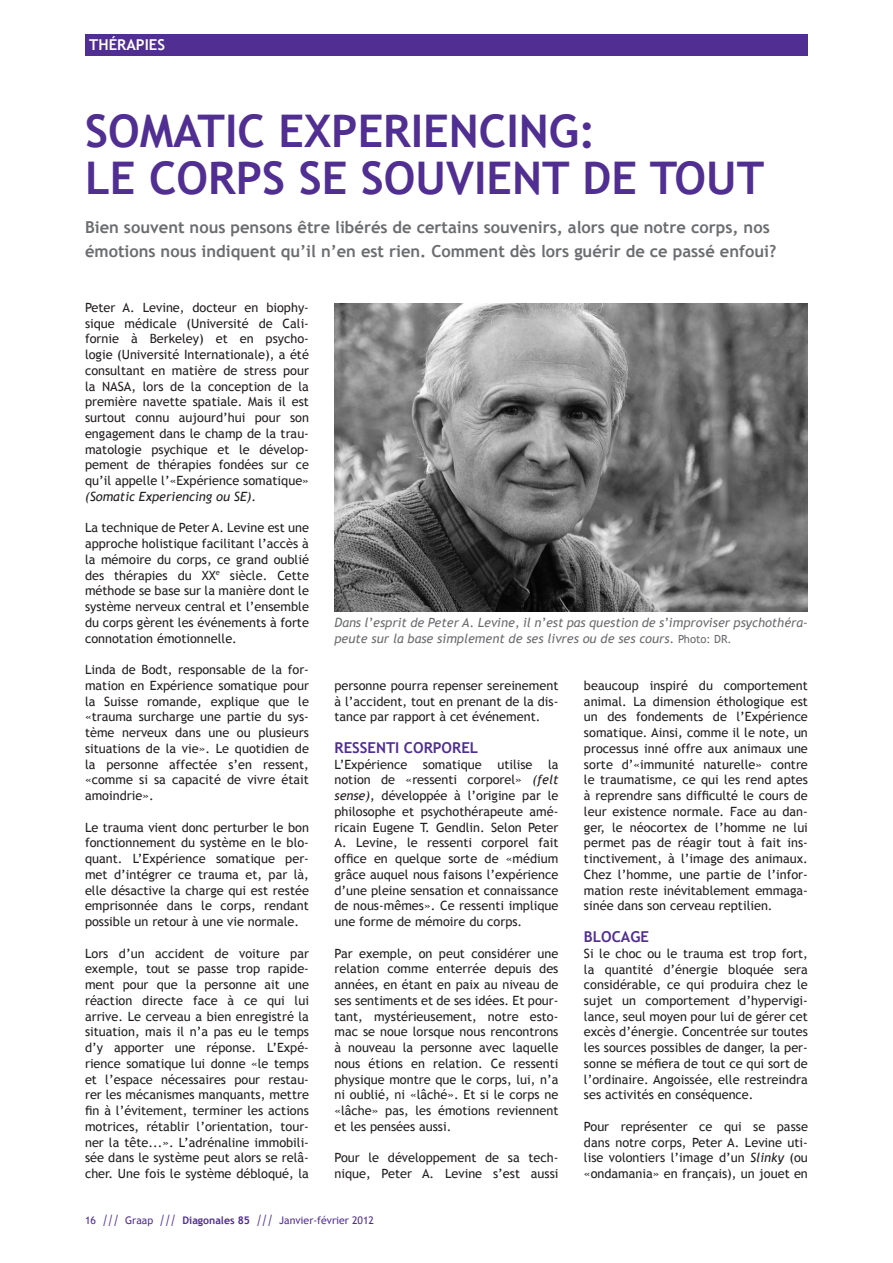
<style>
.page{position:relative;width:893px;height:1263px;background:#fff}
.page>*{position:absolute;margin:0;border:0;box-sizing:border-box;transform-origin:0 0}
.t1{font:700 45px/47.2px "Trebuchet MS";color:#502e92;text-align:center}
.t2{font:700 16.5px/23.7px "Trebuchet MS";color:#6c6d70}
.t3{font:700 15px "Trebuchet MS";color:#502e92}
.t4{font:700 15px "Trebuchet MS";color:#fff}
.t5{font:12.75px/15.8px "Trebuchet MS";color:#231f20;text-align:justify}
.t6{font:italic 12.75px/15.8px "Trebuchet MS";color:#6c6d70}
.t7{font:10.5px "Trebuchet MS";color:#502e92}
.s1{font-style:italic}
.s2{font-style:normal;font-size:11.25px}
.s3{font-size:15.75px}
.s4{font-weight:700}
</style>
<div class="page">
<div style="left:85px;top:34px;width:723px;height:21px;background:#502e92"></div>
<img style="left:334px;top:304px;width:474px;height:307px">
<p class="t4" style="left:89px;top:35px;width:68px">THéRAPIES</p>
<h1 class="t1" style="left:85px;top:107px;width:650px">c Experi encing:<br>le corps se souvi ent de tout</h1>
<p class="t2" style="left:85px;top:215px;width:693px">Bien souvent nous pensons être libérés de certains souvenirs, alors que notre corps, nos émotions nous indiquent qu’il n’en est rien. Comment dès lors guérir de ce passé enfoui?</p>
<h1 class="t1" style="left:85px;top:107px;width:80px">Somati</h1>
<p class="t5" style="left:85px;top:300px;width:225px">Peter A. Levine, docteur en biophy&shy;sique médicale (Université de Cali&shy;fornie à Berkeley) et en psycho&shy;logie (Université Internationale), a été consultant en matière de stress pour la NASA, lors de la conception de la première navette spatiale. Mais il est surtout connu aujourd’hui pour son engagement dans le champ de la trau&shy;matologie psychique et le dévelop&shy;pement de thérapies fondées sur ce qu’il appelle l’«Expérience somatique» <span class="s1">(Somatic Experiencing ou SE)</span>.</p>
<p class="t5" style="left:85px;top:520px;width:225px">La technique de Peter A. Levine est une approche holistique facilitant l’accès à la mémoire du corps, ce grand oublié des thérapies du XX<sup>e</sup> siècle. Cette méthode se base sur la manière dont le système nerveux central et l’ensemble du corps gèrent les événements à forte connotation émotionnelle.</p>
<p class="t5" style="left:85px;top:662px;width:225px">Linda de Bodt, responsable de la for&shy;mation en Expérience somatique pour la Suisse romande, explique que le «trauma surcharge une partie du sys&shy;tème nerveux dans une ou plusieurs situations de la vie». Le quotidien de la personne affectée s’en ressent, «comme si sa capacité de vivre était amoindrie».</p>
<p class="t5" style="left:85px;top:819px;width:225px">Le trauma vient donc perturber le bon fonctionnement du système en le blo&shy;quant. L’Expérience somatique per&shy;met d’intégrer ce trauma et, par là, elle désactive la charge qui est restée emprisonnée dans le corps, rendant possible un retour à une vie normale.</p>
<p class="t5" style="left:85px;top:945px;width:225px">Lors d’un accident de voiture par exemple, tout se passe trop rapide&shy;ment pour que la personne ait une réaction directe face à ce qui lui arrive. Le cerveau a bien enregistré la situation, mais il n’a pas eu le temps d’y apporter une réponse. L’Expé&shy;rience somatique lui donne «le temps et l’espace nécessaires pour restau&shy;rer les mécanismes manquants, mettre fin à l’évitement, terminer les actions motrices, rétablir l’orientation, tour&shy;ner la tête...». L’adrénaline immobili&shy;sée dans le système peut alors se relâ&shy;cher. Une fois le système débloqué, la</p>
<p class="t6" style="left:334px;top:615px;width:475px">Dans l’esprit de Peter A. Levine, il n’est pas question de s’improviser psychothéra&shy;peute sur la base simplement de ses livres ou de ses cours. <span class="s2">Photo: DR.</span></p>
<p class="t5" style="left:334px;top:678px;width:225px">personne pourra repenser sereinement à l’accident, tout en prenant de la dis&shy;tance par rapport à cet événement.</p>
<p class="t3" style="left:334px;top:738px;width:50px">ressenti</p>
<p class="t3" style="left:404px;top:738px;width:72px">corporel</p>
<p class="t5" style="left:334px;top:756px;width:225px">L’Expérience somatique utilise la notion de «ressenti corporel» <span class="s1">(felt sense)</span>, développée à l’origine par le philosophe et psychothérapeute amé&shy;ricain Eugene T. Gendlin. Selon Peter A. Levine, le ressenti corporel fait office en quelque sorte de «médium grâce auquel nous faisons l’expérience d’une pleine sensation et connaissance de nous-mêmes». Ce ressenti implique une forme de mémoire du corps.</p>
<p class="t5" style="left:334px;top:945px;width:225px">Par exemple, on peut considérer une relation comme enterrée depuis des années, en étant en paix au niveau de ses sentiments et de ses idées. Et pour&shy;tant, mystérieusement, notre esto&shy;mac se noue lorsque nous rencontrons à nouveau la personne avec laquelle nous étions en relation. Ce ressenti physique montre que le corps, lui, n’a ni oublié, ni «lâché». Et si le corps ne «lâche» pas, les émotions reviennent et les pensées aussi.</p>
<p class="t5" style="left:334px;top:1150px;width:225px">Pour le développement de sa tech&shy;nique, Peter A. Levine s’est aussi</p>
<p class="t5" style="left:584px;top:678px;width:225px">beaucoup inspiré du comportement animal. La dimension éthologique est un des fondements de l’Expérience somatique. Ainsi, comme il le note, un processus inné offre aux animaux une sorte d’«immunité naturelle» contre le traumatisme, ce qui les rend aptes à reprendre sans difficulté le cours de leur existence normale. Face au dan&shy;ger, le néocortex de l’homme ne lui permet pas de réagir tout à fait ins&shy;tinctivement, à l’image des animaux.<br>Chez l’homme, une partie de l’infor&shy;mation reste inévitablement emmaga&shy;sinée dans son cerveau reptilien.</p>
<p class="t3" style="left:584px;top:927px;width:65px">BLOCAGE</p>
<p class="t5" style="left:584px;top:945px;width:225px">Si le choc ou le trauma est trop fort, la quantité d’énergie bloquée sera considérable, ce qui produira chez le sujet un comportement d’hypervigi&shy;lance, seul moyen pour lui de gérer cet excès d’énergie. Concentrée sur toutes les sources possibles de danger, la per&shy;sonne se méfiera de tout ce qui sort de l’ordinaire. Angoissée, elle restreindra ses activités en conséquence.</p>
<p class="t5" style="left:584px;top:1119px;width:225px">Pour représenter ce qui se passe dans notre corps, Peter A. Levine uti&shy;lise volontiers l’image d’un <span class="s1">Slinky</span> (ou «ondamania» en français), un jouet en</p>
<p class="t7" style="left:85px;top:1214px;width:291px">16 <span class="s3">///</span> Graap <span class="s3">///</span> <span class="s4">Diagonales 85</span> <span class="s3">///</span> Janvier-février 2012</p>
</div>
